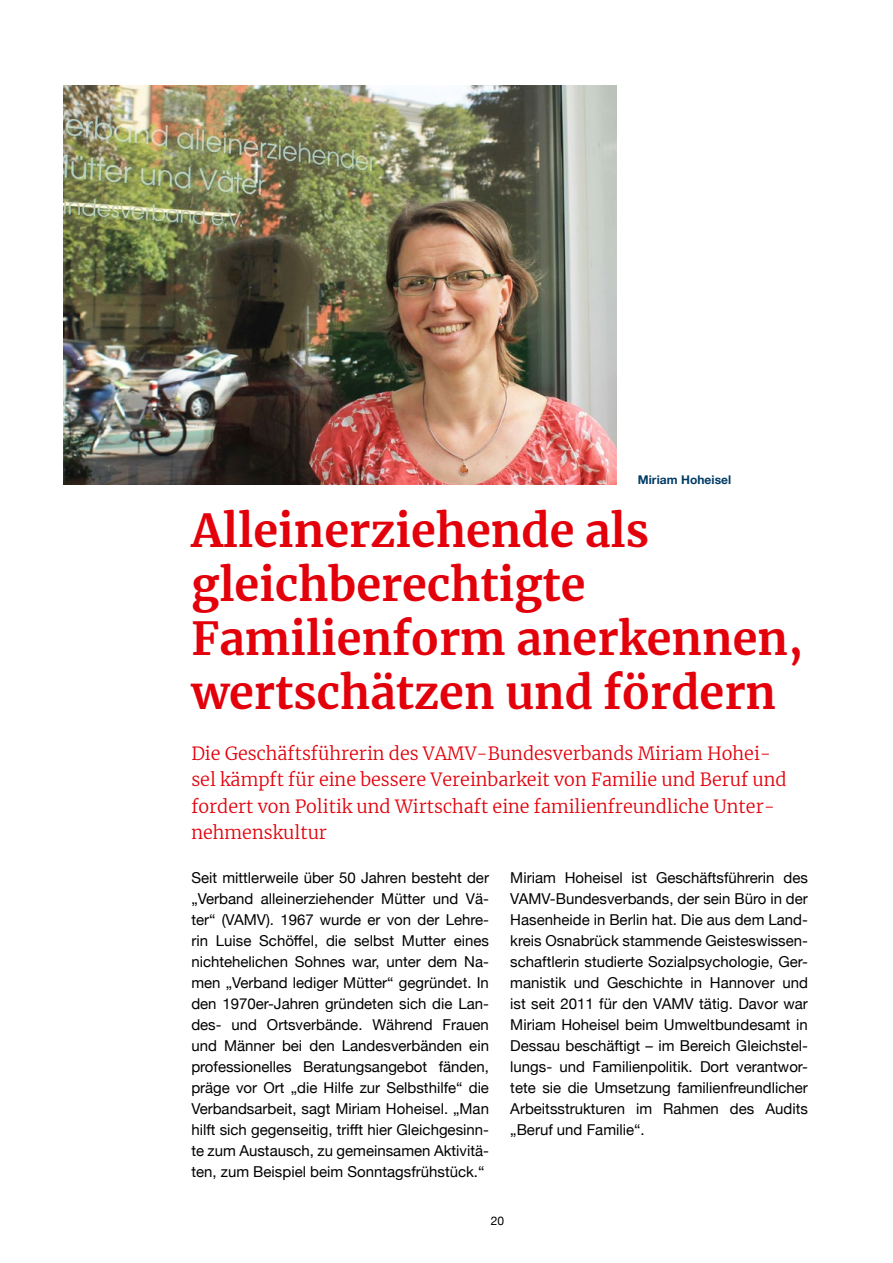
<style>
.page{position:relative;width:893px;height:1263px;background:#fff}
.page>*{position:absolute;margin:0;border:0;box-sizing:border-box;transform-origin:0 0}
.Headlinegröße_I_30_3{font:700 45px/54px "Merriweather";color:#e3000b}
.Teaser_12_17_5_pt{font:300 18px/26.2px "Merriweather";color:#e3000b}
.Fließtext_10_14_pt{font:15px/21px "Helvetica Neue";color:#000;text-align:justify}
.Bildunterschrift_8_1{font:700 12px "Helvetica Neue";letter-spacing:.005em;color:#003c65}
.t1{font:12px "Helvetica Neue";color:#000}
</style>
<div class="page">
<img style="left:64px;top:85px;width:553px;height:399px">
<p class="Bildunterschrift_8_1" style="left:638px;top:470px;width:95px">Miriam Hoheisel</p>
<p class="Headlinegröße_I_30_3" style="left:191px;top:502px;width:613px">Alleinerziehende als gleichberechtigte<br>Familienform anerkennen, wertschätzen und fördern</p>
<p class="Teaser_12_17_5_pt" style="left:191px;top:740px;width:597px">Die Geschäftsführerin des VAMV-Bundesverbands Miriam Hohei&shy;sel kämpft für eine bessere Vereinbarkeit von Familie und Beruf und fordert von Politik und Wirtschaft eine familienfreundliche Unter&shy;nehmenskultur</p>
<p class="Fließtext_10_14_pt" style="left:191px;top:868px;width:299px">Seit mittlerweile über 50 Jahren besteht der „Verband alleinerziehender Mütter und Vä&shy;ter“ (VAMV). 1967 wurde er von der Lehre&shy;rin Luise Schöffel, die selbst Mutter eines nichtehelichen Sohnes war, unter dem Na&shy;men „Verband lediger Mütter“ gegründet. In den 1970er-Jahren gründeten sich die Lan&shy;des- und Ortsverbände. Während Frauen und Männer bei den Landesverbänden ein professionelles Beratungsangebot fänden, präge vor Ort „die Hilfe zur Selbsthilfe“ die Verbandsarbeit, sagt Miriam Hoheisel. „Man hilft sich gegenseitig, trifft hier Gleichgesinn&shy;te zum Austausch, zu gemeinsamen Aktivitä&shy;ten, zum Beispiel beim Sonntagsfrühstück.“</p>
<p class="Fließtext_10_14_pt" style="left:510px;top:868px;width:299px">Miriam Hoheisel ist Geschäftsführerin des VAMV-Bundesverbands, der sein Büro in der Hasenheide in Berlin hat. Die aus dem Land&shy;kreis Osnabrück stammende Geisteswissen&shy;schaftlerin studierte Sozialpsychologie, Ger&shy;manistik und Geschichte in Hannover und ist seit 2011 für den VAMV tätig. Davor war Miriam Hoheisel beim Umweltbundesamt in Dessau beschäftigt – im Bereich Gleichstel&shy;lungs- und Familienpolitik. Dort verantwor&shy;tete sie die Umsetzung familienfreundlicher Arbeitsstrukturen im Rahmen des Audits „Beruf und Familie“.</p>
<p class="t1" style="left:491px;top:1212px;width:15px">20</p>
</div>
